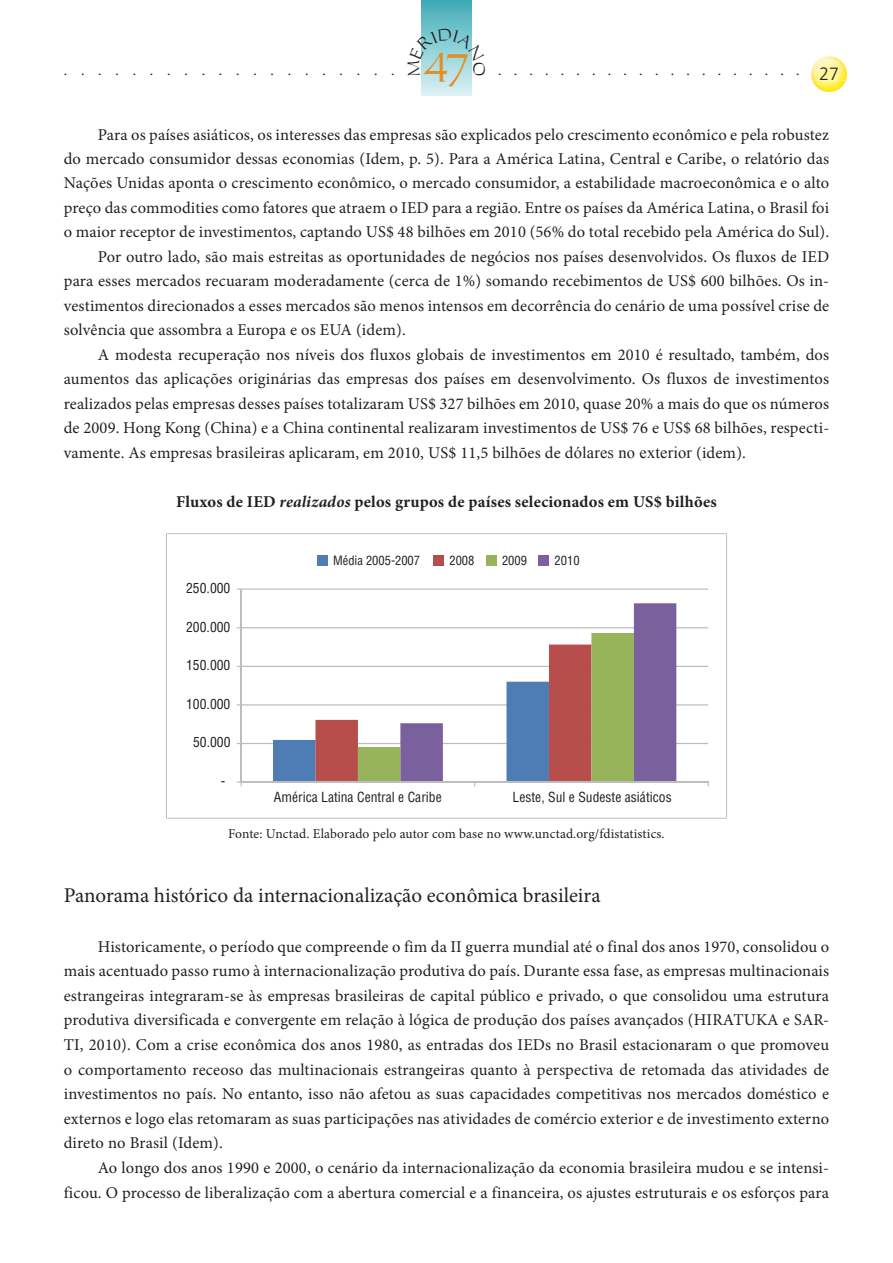
<style>
.page{position:relative;width:893px;height:1263px;background:#fff}
.page>*{position:absolute;margin:0;border:0;box-sizing:border-box;transform-origin:0 0}
.t1{font:36.9px "Carleton Normal";color:#e28e25}
.t2{font:21px "Minion Pro";color:#231f20}
.t3{font:18px "Humanist 777 BT Light B";color:#231f20}
.t4{font:16.5px/24.6px "Minion Pro";letter-spacing:.01em;color:#231f20;text-align:justify}
.t5{font:700 16.5px "Minion Pro";letter-spacing:.01em;color:#231f20}
.t6{font:15px "Minion Pro";color:#231f20}
.t7{font:condensed 13.65px "Helvetica";color:#231f20}
.t8{font:13.5px "Minion Pro";letter-spacing:.01em;color:#231f20}
.t9{font:condensed 12.45px "Helvetica";color:#231f20}
.s1{font-family:"Times New Roman"}
.s2{font-style:italic}
</style>
<div class="page">
<svg style="left:422px;top:0;width:49px;height:96px;background:#87cad3"></svg>
<img style="left:818px;top:56px;width:22px;height:4px">
<img style="left:811px;top:60px;width:36px;height:32px">
<svg style="left:166px;top:533px;width:561px;height:285px"></svg>
<div style="left:317px;top:555px;width:10px;height:11px;background:#4d7db4"></div>
<div style="left:433px;top:555px;width:11px;height:11px;background:#b84e4c"></div>
<div style="left:486px;top:555px;width:10px;height:11px;background:#97b45b"></div>
<div style="left:538px;top:555px;width:11px;height:11px;background:#7a609c"></div>
<svg style="left:421px;top:28px;width:51px;height:48px;background:#94d4da"></svg>
<p class="t6" style="left:64px;top:61px;width:332px">....................</p>
<h1 class="t1" style="left:423px;top:46px;width:48px">47</h1>
<p class="t6" style="left:498px;top:61px;width:303px">....................</p>
<p class="t3" style="left:819px;top:62px;width:22px">27</p>
<p class="t4" style="left:98px;top:122px;width:733px">Para os países asiáticos, os interesses das empresas são explicados pelo crescimento econômico e pela robustez</p>
<p class="t4" style="left:64px;top:147px;width:767px">do mercado consumidor dessas economias (Idem, p. 5). Para a América Latina, Central e Caribe, o relatório das</p>
<p class="t4" style="left:64px;top:171px;width:767px">Nações Unidas aponta o crescimento econômico, o mercado consumidor, a estabilidade macroeconômica e o alto</p>
<p class="t4" style="left:64px;top:195px;width:767px">preço das commodities como fatores que atraem o IED para a região. Entre os países da América Latina, o Brasil foi</p>
<p class="t4" style="left:64px;top:220px;width:767px">o maior receptor de investimentos, captando US$ 48 bilhões em 2010 (56% do total recebido pela América do Sul).</p>
<p class="t4" style="left:98px;top:244px;width:733px">Por outro lado, são mais estreitas as oportunidades de negócios nos países desenvolvidos. Os fluxos de IED</p>
<p class="t4" style="left:64px;top:269px;width:767px">para esses mercados recuaram moderadamente (cerca de 1%) somando recebimentos de US$ 600 bilhões. Os in-</p>
<p class="t4" style="left:64px;top:293px;width:767px">vestimentos direcionados a esses mercados são menos intensos em decorrência do cenário de uma possível crise de</p>
<p class="t4" style="left:64px;top:318px;width:344px">solvência que assombra a Europa e os EUA (idem).</p>
<p class="t4" style="left:98px;top:342px;width:733px">A modesta recuperação nos níveis dos fluxos globais de investimentos em 2010 é resultado, também, dos</p>
<p class="t4" style="left:64px;top:367px;width:767px">aumentos das aplicações originárias das empresas dos países em desenvolvimento. Os fluxos de investimentos</p>
<p class="t4" style="left:64px;top:391px;width:767px">realizados pelas empresas desses países totalizaram US$ 327 bilhões em 2010, quase 20% a mais do que os números</p>
<p class="t4" style="left:64px;top:416px;width:767px">de 2009. Hong Kong (China) e a China continental realizaram investimentos de US$ 76 e US$ 68 bilhões, respecti-</p>
<p class="t4" style="left:64px;top:440px;width:684px">vamente. As empresas brasileiras aplicaram, em 2010, US$ 11,5 bilhões de d<span class="s1">ólares no exterior</span> (idem).</p>
<p class="t5" style="left:176px;top:490px;width:542px">Fluxos de IED <span class="s2">realizados</span> pelos grupos de países selecionados em US$ bilhões</p>
<p class="t7" style="left:186px;top:579px;width:46px">250.000</p>
<p class="t7" style="left:186px;top:618px;width:46px">200.000</p>
<p class="t7" style="left:186px;top:657px;width:46px">150.000</p>
<p class="t7" style="left:186px;top:695px;width:46px">100.000</p>
<p class="t7" style="left:193px;top:734px;width:39px">50.000</p>
<p class="t7" style="left:221px;top:772px;width:6px">-</p>
<p class="t9" style="left:333px;top:553px;width:89px">Média 2005-2007</p>
<p class="t9" style="left:449px;top:553px;width:26px">2008</p>
<p class="t9" style="left:502px;top:553px;width:26px">2009</p>
<p class="t9" style="left:555px;top:553px;width:26px">2010</p>
<p class="t7" style="left:274px;top:788px;width:169px">América Latina Central e Caribe</p>
<p class="t7" style="left:513px;top:788px;width:161px">Leste, Sul e Sudeste asiáticos</p>
<p class="t8" style="left:228px;top:824px;width:438px">Fonte: Unctad. Elaborado pelo autor com base no www.unctad.org/fdistatistics.</p>
<p class="t2" style="left:64px;top:882px;width:538px">Panorama histórico da internacionalização econômica brasileira</p>
<p class="t4" style="left:64px;top:934px;width:767px;text-indent:34px">Historicamente, o período que compreende o fim da II guerra mundial até o final dos anos 1970, consolidou o mais acentuado passo rumo à internacionalização produtiva do país. Durante essa fase, as empresas multinacionais estrangeiras integraram-se às empresas brasileiras de capital público e privado, o que consolidou uma estrutura produtiva diversificada e convergente em relação à lógica de produção dos países avançados (HIRATUKA e SAR-TI, 2010). Com a crise econômica dos anos 1980, as entradas dos IEDs no Brasil estacionaram o que promoveu o comportamento receoso das multinacionais estrangeiras quanto à perspectiva de retomada das atividades de investimentos no país. No entanto, isso não afetou as suas capacidades competitivas nos mercados doméstico e externos e logo elas retomaram as suas participações nas atividades de comércio exterior e de investimento externo direto no Brasil (Idem).</p>
<p class="t4" style="left:64px;top:1155px;width:767px;text-align:right">Ao longo dos anos 1990 e 2000, o cenário da internacionalização da economia brasileira mudou e se intensi&shy;ficou. O processo de liberalização com a abertura comercial e a financeira, os ajustes estruturais e os esforços para</p>
</div>
